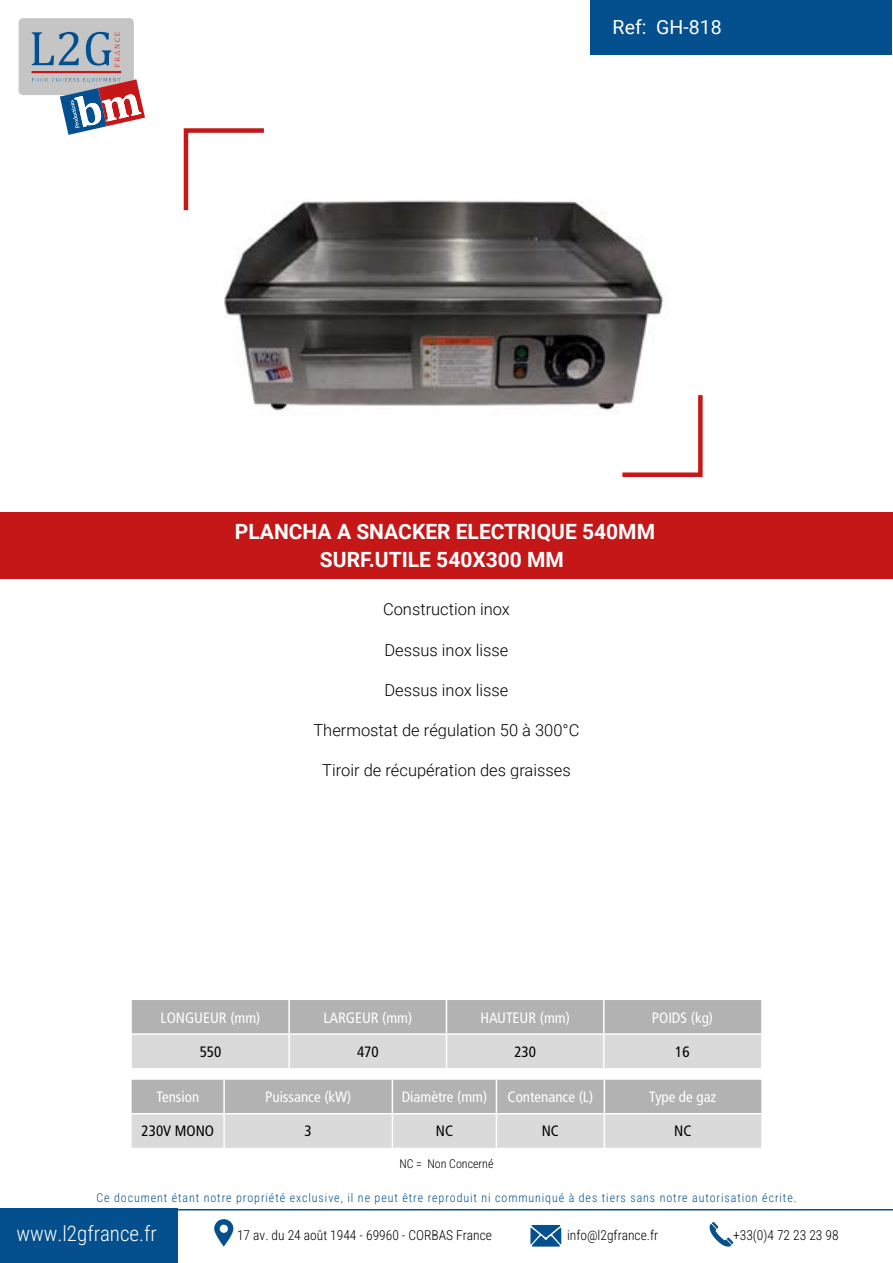
<style>
.page{position:relative;width:893px;height:1263px;background:#fff}
.page>*{position:absolute;margin:0;border:0;box-sizing:border-box;transform-origin:0 0}
.t1{font:700 21px/27.9px "Roboto";color:#fff;text-align:center}
.t2{font:21px "Roboto Condensed";color:#fff}
.t3{font:19.5px "Roboto";color:#fff}
.t4{font:300 16.5px "Roboto";color:#000}
.t5{font:condensed 15px "Frutiger LT Std";color:#fff}
.t6{font:condensed 15px "Frutiger LT Std";color:#000}
.t7{font:13.5px "Roboto Condensed";color:#000}
.t8{font:12px "Roboto Condensed";letter-spacing:.075em;color:#044f8d}
.t9{font:12px "Roboto Condensed";color:#000}
</style>
<div class="page">
<div style="left:0;top:513px;width:893px;height:66px;background:#c51718"></div>
<svg style="left:622px;top:395px;width:81px;height:82px"></svg>
<svg style="left:183px;top:128px;width:81px;height:83px"></svg>
<svg style="left:18px;top:18px;width:127px;height:117px"></svg>
<div style="left:590px;top:0;width:301px;height:54px;background:#044f8d"></div>
<div style="left:0;top:1209px;width:178px;height:54px;background:#044f8d"></div>
<hr style="left:178px;top:1209px;width:715px;height:1px;background:#044f8d">
<svg style="left:214px;top:1219px;width:20px;height:27px"></svg>
<svg style="left:530px;top:1225px;width:31px;height:21px"></svg>
<svg style="left:710px;top:1222px;width:23px;height:24px"></svg>
<img style="left:200px;top:188px;width:489px;height:230px">
<svg style="left:132px;top:1000px;width:629px;height:68px;background:#c6c6c6"></svg>
<hr style="left:288px;top:1000px;width:2px;height:33px;background:#fff">
<hr style="left:446px;top:1000px;width:1px;height:33px;background:#fff">
<hr style="left:603px;top:1000px;width:2px;height:33px;background:#fff">
<hr style="left:132px;top:1033px;width:157px;height:2px;background:#fff">
<hr style="left:289px;top:1033px;width:157px;height:2px;background:#fff">
<hr style="left:288px;top:1035px;width:2px;height:33px;background:#fff">
<hr style="left:446px;top:1033px;width:158px;height:2px;background:#fff">
<hr style="left:446px;top:1035px;width:1px;height:33px;background:#fff">
<hr style="left:604px;top:1033px;width:157px;height:2px;background:#fff">
<hr style="left:603px;top:1035px;width:2px;height:33px;background:#fff">
<svg style="left:132px;top:1080px;width:629px;height:68px;background:#c7c6c6"></svg>
<hr style="left:223px;top:1080px;width:2px;height:33px;background:#fff">
<hr style="left:392px;top:1080px;width:1px;height:33px;background:#fff">
<hr style="left:496px;top:1080px;width:1px;height:33px;background:#fff">
<hr style="left:604px;top:1080px;width:1px;height:33px;background:#fff">
<hr style="left:132px;top:1113px;width:92px;height:1px;background:#fff">
<hr style="left:224px;top:1113px;width:168px;height:1px;background:#fff">
<hr style="left:223px;top:1114px;width:2px;height:34px;background:#fff">
<hr style="left:392px;top:1113px;width:104px;height:1px;background:#fff">
<hr style="left:392px;top:1114px;width:1px;height:34px;background:#fff">
<hr style="left:496px;top:1113px;width:108px;height:1px;background:#fff">
<hr style="left:496px;top:1114px;width:1px;height:34px;background:#fff">
<hr style="left:604px;top:1113px;width:157px;height:1px;background:#fff">
<hr style="left:604px;top:1114px;width:1px;height:34px;background:#fff">
<h2 class="t3" style="left:613px;top:13px;width:35px">Ref:</h2>
<h2 class="t3" style="left:656px;top:13px;width:67px">GH-818</h2>
<h1 class="t1" style="left:235px;top:516px;width:422px">PLANCHA A SNACKER ELECTRIQUE 540MM<br>SURF.UTILE 540X300 MM</h1>
<h3 class="t4" style="left:383px;top:598px;width:128px">Construction inox</h3>
<h3 class="t4" style="left:384px;top:638px;width:125px">Dessus inox lisse</h3>
<h3 class="t4" style="left:384px;top:678px;width:125px">Dessus inox lisse</h3>
<h3 class="t4" style="left:313px;top:718px;width:267px">Thermostat de régulation 50 à 300°C</h3>
<h3 class="t4" style="left:322px;top:758px;width:250px">Tiroir de récupération des graisses</h3>
<p class="t5" style="left:161px;top:1009px;width:101px">LONGUEUR (mm)</p>
<p class="t5" style="left:323px;top:1009px;width:90px">LARGEUR (mm)</p>
<p class="t5" style="left:480px;top:1009px;width:91px">HAUTEUR (mm)</p>
<p class="t5" style="left:652px;top:1009px;width:63px">POIDS (kg)</p>
<p class="t6" style="left:200px;top:1043px;width:23px">550</p>
<p class="t6" style="left:357px;top:1043px;width:23px">470</p>
<p class="t6" style="left:514px;top:1043px;width:23px">230</p>
<p class="t6" style="left:675px;top:1043px;width:16px">16</p>
<p class="t5" style="left:156px;top:1088px;width:44px">Tension</p>
<p class="t5" style="left:265px;top:1088px;width:88px">Puissance (kW)</p>
<p class="t5" style="left:402px;top:1088px;width:87px">Diamètre (mm)</p>
<p class="t5" style="left:508px;top:1088px;width:87px">Contenance (L)</p>
<p class="t5" style="left:649px;top:1088px;width:69px">Type de gaz</p>
<p class="t6" style="left:142px;top:1122px;width:74px">230V MONO</p>
<p class="t6" style="left:305px;top:1122px;width:9px">3</p>
<p class="t6" style="left:436px;top:1122px;width:19px">NC</p>
<p class="t6" style="left:542px;top:1122px;width:19px">NC</p>
<p class="t6" style="left:674px;top:1122px;width:19px">NC</p>
<p class="t9" style="left:399px;top:1156px;width:96px">NC = Non Concerné</p>
<p class="t8" style="left:97px;top:1190px;width:702px">Ce document étant notre propriété exclusive, il ne peut être reproduit ni communiqué à des tiers sans notre autorisation écrite.</p>
<h1 class="t2" style="left:16px;top:1218px;width:142px">www.l2gfrance.fr</h1>
<p class="t7" style="left:237px;top:1226px;width:256px">17 av. du 24 août 1944 - 69960 - CORBAS France</p>
<p class="t7" style="left:567px;top:1226px;width:93px">info@l2gfrance.fr</p>
<p class="t7" style="left:733px;top:1226px;width:107px">+33(0)4 72 23 23 98</p>
</div>
